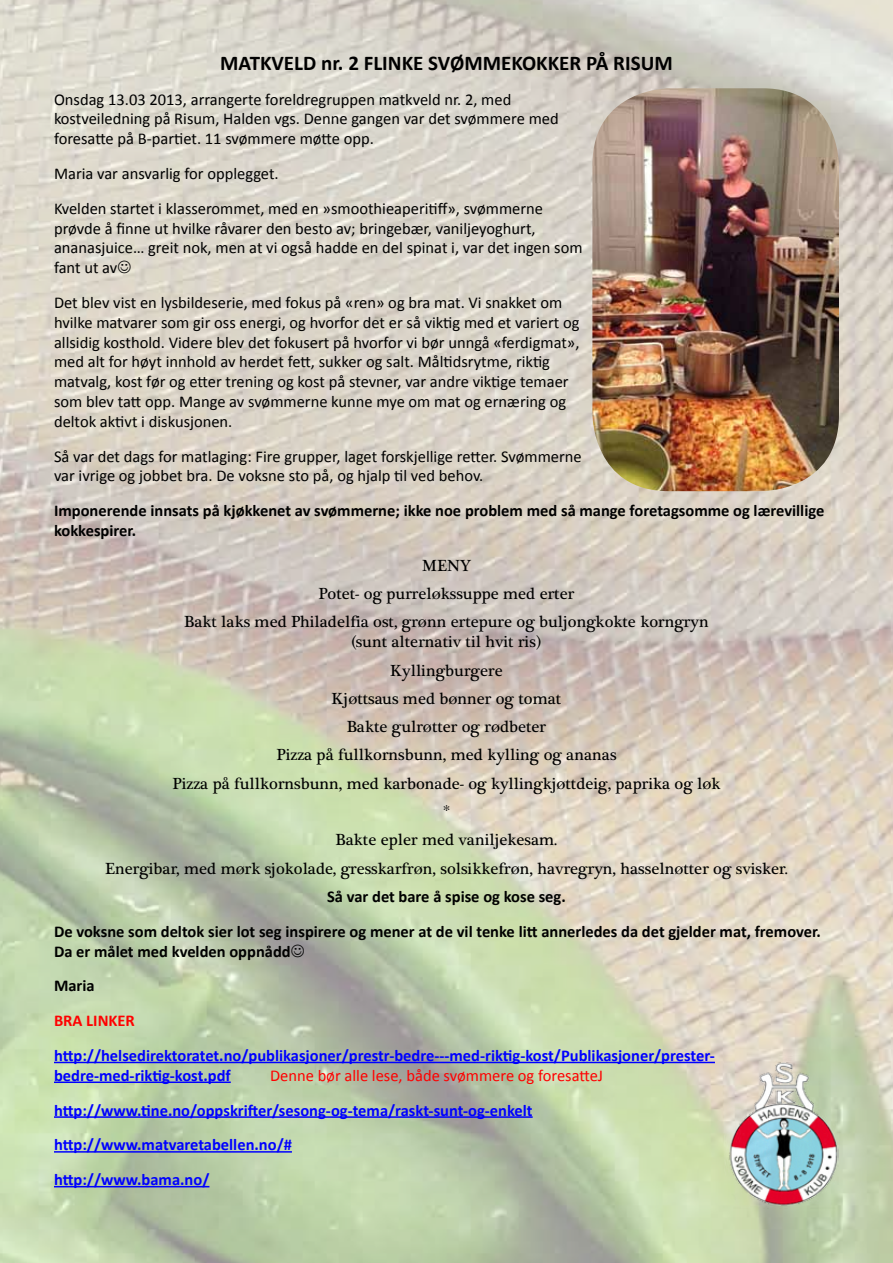
<style>
.page{position:relative;width:893px;height:1263px;background:#fff}
.page>*{position:absolute;margin:0;border:0;box-sizing:border-box;transform-origin:0 0}
.t1{font:700 21px "Calibri";color:#000}
.t2{font:16.5px/19.8px "Calibri";color:#000}
.t3{font:16.5px/28.3px "Plantagenet Cherokee";color:#000;text-align:center}
.t4{font:700 16.5px/34.8px "Calibri";color:#000}
.t5{font:700 16.5px/34.8px "Calibri";color:#00f}
.t6{font:16.5px "Calibri";color:#f00}
.t7{font:700 16.5px "Calibri";color:#f00}
</style>
<div class="page">
<img style="left:0;top:0;width:893px;height:1263px">
<hr style="left:54px;top:1062px;width:661px;height:1px;background:#00f">
<hr style="left:54px;top:1081px;width:177px;height:2px;background:#00f">
<hr style="left:54px;top:1116px;width:479px;height:2px;background:#00f">
<hr style="left:54px;top:1151px;width:238px;height:1px;background:#00f">
<hr style="left:54px;top:1186px;width:155px;height:1px;background:#00f">
<img style="left:592px;top:88px;width:247px;height:403px">
<img style="left:724px;top:1056px;width:115px;height:153px">
<svg style="left:118px;top:261px;width:13px;height:12px"></svg>
<svg style="left:291px;top:944px;width:13px;height:13px"></svg>
<p class="t1" style="left:220px;top:50px;width:454px">MATKVELD nr. 2 FLINKE SVØMMEKOKKER PÅ RISUM</p>
<p class="t2" style="left:54px;top:88px;width:506px">Onsdag 13.03 2013, arrangerte foreldregruppen matkveld nr. 2, med kostveiledning på Risum, Halden vgs. Denne gangen var det svømmere med foresatte på B-partiet. 11 svømmere møtte opp.</p>
<p class="t2" style="left:54px;top:155px;width:491px;line-height:34.8px">Maria var ansvarlig for opplegget.<br>Kvelden startet i klasserommet, med en »smoothieaperitiff», svømmerne</p>
<p class="t2" style="left:54px;top:217px;width:530px">prøvde å finne ut hvilke råvarer den besto av; bringebær, vaniljeyoghurt, ananasjuice… greit nok, men at vi også hadde en del spinat i, var det ingen som fant ut av</p>
<p class="t2" style="left:54px;top:292px;width:527px">Det blev vist en lysbildeserie, med fokus på «ren» og bra mat. Vi snakket om hvilke matvarer som gir oss energi, og hvorfor det er så viktig med et variert og allsidig kosthold. Videre blev det fokusert på hvorfor vi bør unngå «ferdigmat», med alt for høyt innhold av herdet fett, sukker og salt. Måltidsrytme, riktig matvalg, kost før og etter trening og kost på stevner, var andre viktige temaer som blev tatt opp. Mange av svømmerne kunne mye om mat og ernæring og deltok aktivt i diskusjonen.</p>
<p class="t2" style="left:54px;top:445px;width:529px">Så var det dags for matlaging: Fire grupper, laget forskjellige retter. Svømmerne var ivrige og jobbet bra. De voksne sto på, og hjalp til ved behov.</p>
<p class="t4" style="left:54px;top:500px;width:772px;line-height:19.8px">Imponerende innsats på kjøkkenet av svømmerne; ikke noe problem med så mange foretagsomme og lærevillige kokkespirer.</p>
<p class="t3" style="left:184px;top:552px;width:526px">MENY<br>Potet- og purreløkssuppe med erter<br>Bakt laks med Philadelfia ost, grønn ertepure og buljongkokte korngryn</p>
<p class="t3" style="left:105px;top:628px;width:684px">(sunt alternativ til hvit ris)<br>Kyllingburgere<br>Kjøttsaus med bønner og tomat<br>Bakte gulrøtter og rødbeter<br>Pizza på fullkornsbunn, med kylling og ananas<br>Pizza på fullkornsbunn, med karbonade- og kyllingkjøttdeig, paprika og løk<br>*<br>Bakte epler med vaniljekesam.<br>Energibar, med mørk sjokolade, gresskarfrøn, solsikkefrøn, havregryn, hasselnøtter og svisker.</p>
<p class="t4" style="left:54px;top:878px;width:768px;text-indent:273px">Så var det bare å spise og kose seg.<br>De voksne som deltok sier lot seg inspirere og mener at de vil tenke litt annerledes da det gjelder mat, fremover.</p>
<p class="t4" style="left:54px;top:933px;width:238px">Da er målet med kvelden oppnådd<br>Maria</p>
<p class="t7" style="left:54px;top:1010px;width:82px">BRA LINKER</p>
<p class="t5" style="left:54px;top:1045px;width:662px;line-height:19.8px">http://helsedirektoratet.no/publikasjoner/prestr-bedre---med-riktig-kost/Publikasjoner/prester&shy;bedre-med-riktig-kost.pdf</p>
<p class="t6" style="left:270px;top:1065px;width:335px">Denne bør alle lese, både svømmere og foresatteJ</p>
<p class="t5" style="left:54px;top:1092px;width:480px">http://www.tine.no/oppskrifter/sesong-og-tema/raskt-sunt-og-enkelt http://www.matvaretabellen.no/#<br>http://www.bama.no/</p>
</div>
